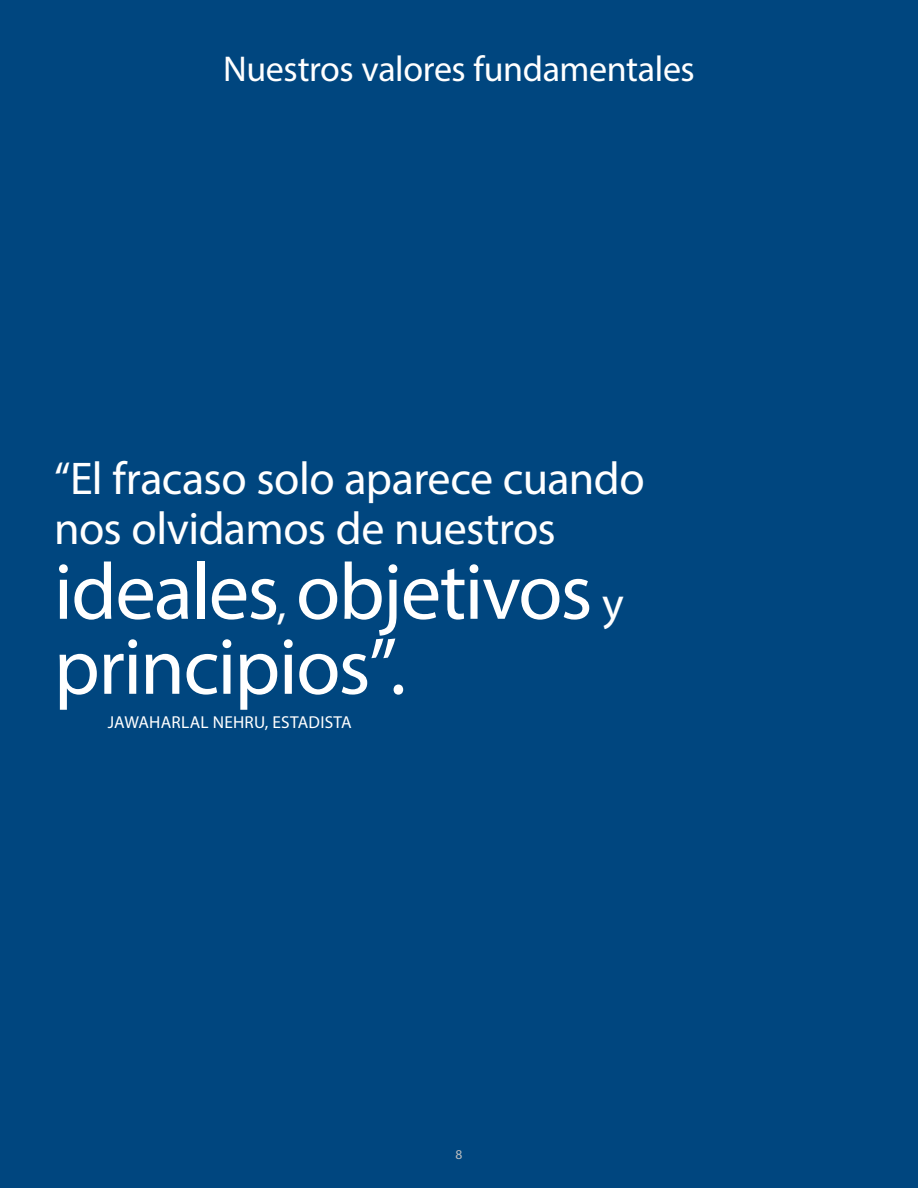
<style>
.page{position:relative;width:918px;height:1188px;background:#00467f}
.page>*{position:absolute;margin:0;border:0;box-sizing:border-box;transform-origin:0 0}
.t1{font:80.7px/75px "Myriad Pro";letter-spacing:-.02em;color:#fff}
.t2{font:46.05px/49.5px "Myriad Pro";letter-spacing:-.015em;color:#fff}
.t3{font:36px "Myriad Pro";letter-spacing:-.015em;color:#fff}
.t4{font:17.25px "Myriad Pro";letter-spacing:.01em;color:#fff}
.t5{font:13.5px "Myriad Pro";color:#bcbec0}
.s1{font-size:46.05px}
</style>
<div class="page">
<p class="t3" style="left:223px;top:47px;width:473px">Nuestros valores fundamentales</p>
<p class="t2" style="left:54px;top:453px;width:592px">“El fracaso solo aparece cuando nos olvidamos de nuestros</p>
<h1 class="t1" style="left:54px;top:553px;width:571px">ideales<span class="s1">,</span> objetivos <span class="s1">y </span>principios”.</h1>
<p class="t4" style="left:108px;top:712px;width:245px">JAWAHARLAL NEHRU, ESTADISTA</p>
<p class="t5" style="left:456px;top:1146px;width:8px">8</p>
</div>
